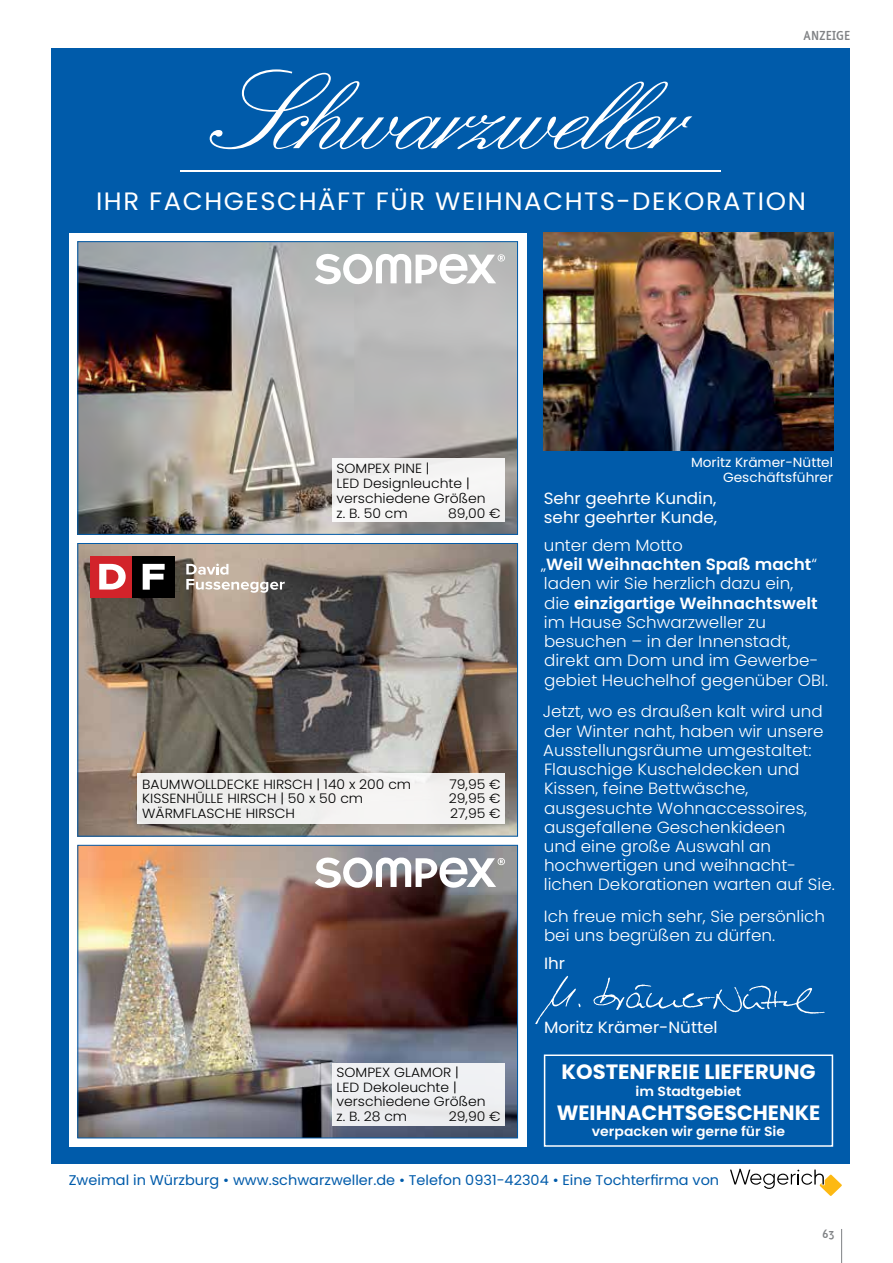
<style>
.page{position:relative;width:893px;height:1263px;background:#fff}
.page>*{position:absolute;margin:0;border:0;box-sizing:border-box;transform-origin:0 0}
.t1{font:25.2px "Poppins";letter-spacing:.06em;color:#fff}
.t2{font:700 20.7px "Poppins";color:#fff}
.t3{font:300 16.2px/19.2px "Poppins";color:#fff}
.t4{font:16.2px/19.2px "Poppins";color:#fff}
.t5{font:14.1px "Poppins";color:#005baa}
.t6{font:700 13.5px "Tara";letter-spacing:.005em;color:#808285}
.t7{font:300 13.35px/14.9px "Poppins";color:#000;scale:1.05 1}
.t8{font:600 13.35px "Poppins";color:#fff;scale:1.05 1}
.t9{font:13.35px/14.9px "Poppins";color:#fff;text-align:right}
.s1{font-weight:600}
</style>
<div class="page">
<hr style="left:841px;top:1229px;width:1px;height:34px;background:#808285">
<svg style="left:730px;top:1169px;width:112px;height:27px"></svg>
<div style="left:52px;top:48px;width:798px;height:1115px;background:#005baa"></div>
<div style="left:69px;top:233px;width:458px;height:914px;background:#fff"></div>
<img style="left:79px;top:243px;width:437px;height:290px">
<div style="left:77px;top:241px;width:441px;height:294px;border:1px solid #005baa"></div>
<img style="left:79px;top:545px;width:437px;height:289px">
<div style="left:77px;top:543px;width:441px;height:293px;border:1px solid #005baa"></div>
<img style="left:79px;top:847px;width:437px;height:289px">
<div style="left:77px;top:845px;width:441px;height:293px;border:1px solid #005baa"></div>
<img style="left:544px;top:233px;width:289px;height:218px">
<svg style="left:535px;top:976px;width:46px;height:49px"></svg>
<svg style="left:593px;top:977px;width:232px;height:37px"></svg>
<div style="left:544px;top:1054px;width:289px;height:93px;border:2px solid #fff"></div>
<div style="left:90px;top:556px;width:43px;height:42px;background:#d2232a"></div>
<div style="left:133px;top:556px;width:42px;height:42px;background:#000"></div>
<svg style="left:99px;top:564px;width:27px;height:25px"></svg>
<svg style="left:143px;top:564px;width:22px;height:26px"></svg>
<svg style="left:186px;top:564px;width:99px;height:29px;background:#b4a99f"></svg>
<hr style="left:181px;top:171px;width:540px;height:1px;background:#fff">
<svg style="left:210px;top:69px;width:482px;height:80px"></svg>
<svg style="left:315px;top:857px;width:190px;height:32px"></svg>
<svg style="left:315px;top:253px;width:190px;height:33px"></svg>
<div style="left:332px;top:458px;width:173px;height:64px;background:#f4f4f3"></div>
<div style="left:332px;top:1063px;width:173px;height:63px;background:#eeeff2"></div>
<div style="left:138px;top:774px;width:367px;height:50px;background:#f1f0ef"></div>
<p class="t6" style="left:803px;top:27px;width:48px">ANZEIGE</p>
<h1 class="t1" style="left:96px;top:187px;width:711px">IHR FACHGESCHÄFT FÜR WEIHNACHTS-DEKORATION</h1>
<p class="t7" style="left:337px;top:461px;width:144px">SOMPEX PINE |<br>LED Design leuchte | verschiedene Größen z. B. 50 cm</p>
<p class="t7" style="left:448px;top:505px;width:51px">89,00 €</p>
<p class="t7" style="left:142px;top:777px;width:258px">BAUMWOLLDECKE HIRSCH | 140 x 200 cm</p>
<p class="t7" style="left:449px;top:777px;width:50px">79,95 €</p>
<p class="t7" style="left:142px;top:791px;width:212px">KISSENHÜLLE HIRSCH | 50 x 50 cm</p>
<p class="t7" style="left:449px;top:791px;width:51px">29,95 €</p>
<p class="t7" style="left:142px;top:806px;width:147px">WÄRMFLASCHE HIRSCH</p>
<p class="t7" style="left:450px;top:806px;width:50px">27,95 €</p>
<p class="t7" style="left:337px;top:1065px;width:144px">SOMPEX GLAMOR |<br>LED Dekoleuchte | verschiedene Größen z. B. 28 cm</p>
<p class="t7" style="left:449px;top:1109px;width:51px">29,90 €</p>
<p class="t9" style="left:691px;top:455px;width:144px">Moritz Krämer-Nüttel<br>Geschäftsführer</p>
<p class="t4" style="left:544px;top:489px;width:175px">Sehr geehrte Kundin, sehr geehrter Kunde,</p>
<p class="t3" style="left:541px;top:536px;width:289px">unter dem Motto<br>„<span class="s1">Weil Weih nachten Spaß macht</span>“ laden wir Sie herzlich dazu ein,<br>die <span class="s1">einzigartige Weihnachts welt </span>im Hause Schwarzweller zu<br>be suchen – in der Innenstadt, direkt am Dom und im Gewerbe&shy;gebiet Heuchelhof gegenüber OBI.</p>
<p class="t3" style="left:543px;top:702px;width:294px">Jetzt, wo es draußen kalt wird und der Winter naht, haben wir unsere<br>Ausstellungsräume umgestaltet:<br>Flauschige Kuschel decken und<br>Kissen, feine Bettwäsche, ausgesuchte Wohnaccessoires, ausgefallene Geschenkideen<br>und eine große Auswahl an hochwertigen und weihnacht&shy;lichen Dekorationen warten auf Sie.</p>
<p class="t3" style="left:544px;top:907px;width:283px">Ich freue mich sehr, Sie persönlich bei uns begrüßen zu dürfen.</p>
<p class="t4" style="left:544px;top:954px;width:23px">Ihr</p>
<p class="t4" style="left:544px;top:1017px;width:175px">Moritz Krämer-Nüttel</p>
<p class="t2" style="left:561px;top:1060px;width:256px">KOSTENFREIE LIEFERUNG</p>
<p class="t8" style="left:636px;top:1083px;width:102px">im Stadtgebiet</p>
<p class="t2" style="left:557px;top:1101px;width:265px">WEIHNACHTSGESCHENKE</p>
<p class="t8" style="left:592px;top:1124px;width:185px">verpacken wir gerne für Sie</p>
<p class="t5" style="left:69px;top:1172px;width:652px">Zweimal in Würzburg • www.schwarzweller.de • Telefon 0931-42304 • Eine Tochterfirma von</p>
<p class="t6" style="left:822px;top:1225px;width:14px">63</p>
</div>
